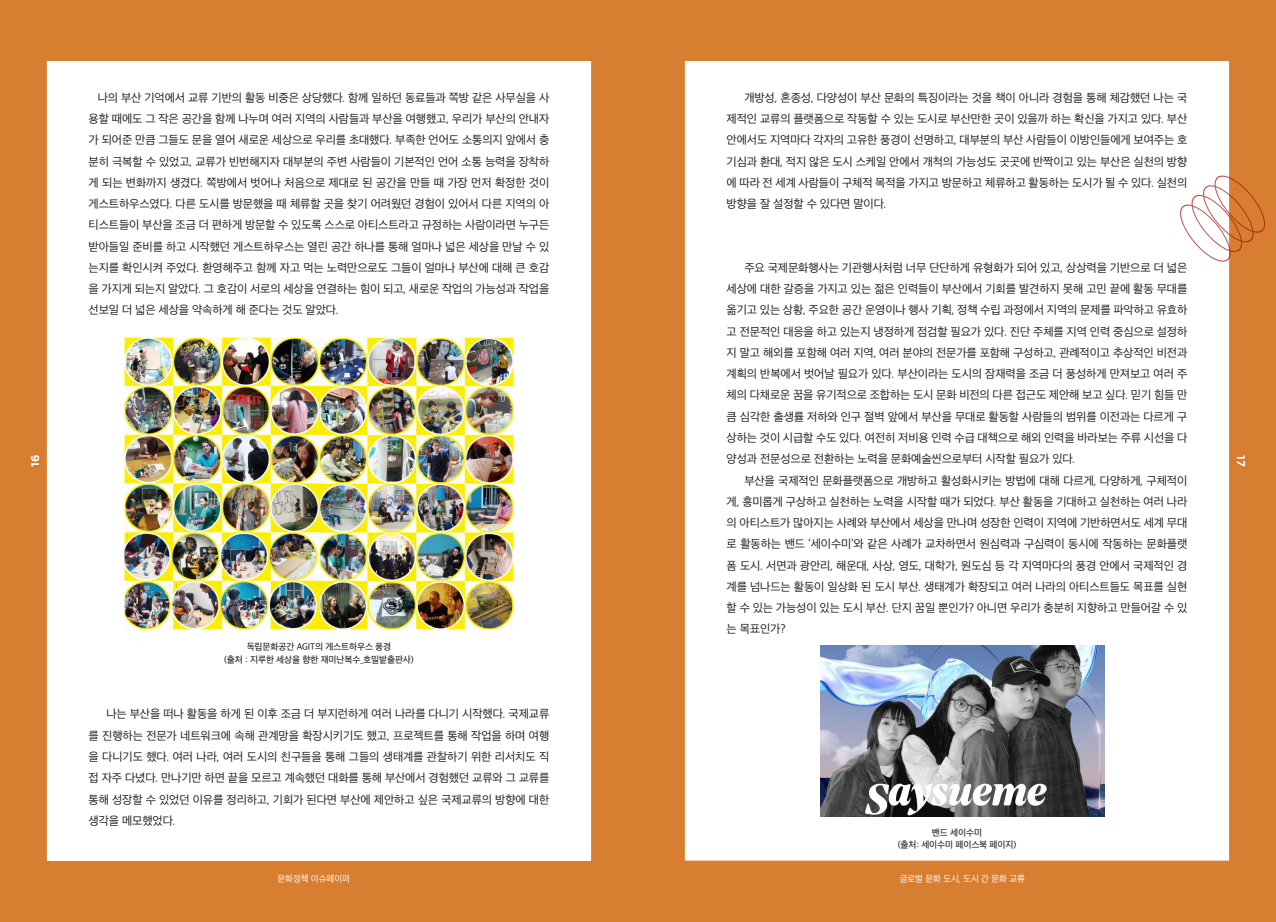
<style>
.page{position:relative;width:1276px;height:922px;background:#fff}
.page>*{position:absolute;margin:0;border:0;box-sizing:border-box;transform-origin:0 0}
.본문{font:11.88px/21.2px "Apple SD Gothic Neo";letter-spacing:-.01em;color:#231f20;text-align:justify}
.t1{font:700 11.25px "Gotham";color:#fff}
.t2{font:500 9.38px "Apple SD Gothic Neo";letter-spacing:-.01em;color:#231f20}
.t3{font:9.38px "Apple SD Gothic Neo";color:#fff;scale:.96 1}
</style>
<div class="page">
<div style="left:0;top:0;width:1276px;height:921px;background:#d87e30"></div>
<div style="left:46px;top:60px;width:546px;height:801px;background:#fff;border:1px solid #d87e30"></div>
<img style="left:124px;top:337px;width:390px;height:293px">
<div style="left:684px;top:60px;width:546px;height:801px;background:#fff;border:1px solid #d87e30"></div>
<img style="left:820px;top:645px;width:284px;height:171px">
<svg style="left:1180px;top:173px;width:86px;height:91px"></svg>
<p class="본문" style="left:89px;top:87px;width:462px;text-indent:9px">나의 부산 기억에서 교류 기반의 활동 비중은 상당했다. 함께 일하던 동료들과 쪽방 같은 사무실을 사 용할 때에도 그 작은 공간을 함께 나누며 여러 지역의 사람들과 부산을 여행했고, 우리가 부산의 안내자 가 되어준 만큼 그들도 문을 열어 새로운 세상으로 우리를 초대했다. 부족한 언어도 소통의지 앞에서 충 분히 극복할 수 있었고, 교류가 빈번해지자 대부분의 주변 사람들이 기본적인 언어 소통 능력을 장착하 게 되는 변화까지 생겼다. 쪽방에서 벗어나 처음으로 제대로 된 공간을 만들 때 가장 먼저 확정한 것이 게스트하우스였다. 다른 도시를 방문했을 때 체류할 곳을 찾기 어려웠던 경험이 있어서 다른 지역의 아 티스트들이 부산을 조금 더 편하게 방문할 수 있도록 스스로 아티스트라고 규정하는 사람이라면 누구든 받아들일 준비를 하고 시작했던 게스트하우스는 열린 공간 하나를 통해 얼마나 넓은 세상을 만날 수 있 는지를 확인시켜 주었다. 환영해주고 함께 자고 먹는 노력만으로도 그들이 얼마나 부산에 대해 큰 호감 을 가지게 되는지 알았다. 그 호감이 서로의 세상을 연결하는 힘이 되고, 새로운 작업의 가능성과 작업을 선보일 더 넓은 세상을 약속하게 해 준다는 것도 알았다.</p>
<p class="본문" style="left:726px;top:87px;width:462px;text-indent:18px">개방성, 혼종성, 다양성이 부산 문화의 특징이라는 것을 책이 아니라 경험을 통해 체감했던 나는 국 제적인 교류의 플랫폼으로 작동할 수 있는 도시로 부산만한 곳이 있을까 하는 확신을 가지고 있다. 부산 안에서도 지역마다 각자의 고유한 풍경이 선명하고, 대부분의 부산 사람들이 이방인들에게 보여주는 호 기심과 환대, 적지 않은 도시 스케일 안에서 개척의 가능성도 곳곳에 반짝이고 있는 부산은 실천의 방향 에 따라 전 세계 사람들이 구체적 목적을 가지고 방문하고 체류하고 활동하는 도시가 될 수 있다. 실천의 방향을 잘 설정할 수 있다면 말이다.</p>
<p class="본문" style="left:726px;top:257px;width:462px;text-indent:18px">주요 국제문화행사는 기관행사처럼 너무 단단하게 유형화가 되어 있고, 상상력을 기반으로 더 넓은 세상에 대한 갈증을 가지고 있는 젊은 인력들이 부산에서 기회를 발견하지 못해 고민 끝에 활동 무대를 옮기고 있는 상황, 주요한 공간 운영이나 행사 기획, 정책 수립 과정에서 지역의 문제를 파악하고 유효하 고 전문적인 대응을 하고 있는지 냉정하게 점검할 필요가 있다. 진단 주체를 지역 인력 중심으로 설정하 지 말고 해외를 포함해 여러 지역, 여러 분야의 전문가를 포함해 구성하고, 관례적이고 추상적인 비전과 계획의 반복에서 벗어날 필요가 있다. 부산이라는 도시의 잠재력을 조금 더 풍성하게 만져보고 여러 주 체의 다채로운 꿈을 유기적으로 조합하는 도시 문화 비전의 다른 접근도 제안해 보고 싶다. 믿기 힘들 만 큼 심각한 출생률 저하와 인구 절벽 앞에서 부산을 무대로 활동할 사람들의 범위를 이전과는 다르게 구 상하는 것이 시급할 수도 있다. 여전히 저비용 인력 수급 대책으로 해외 인력을 바라보는 주류 시선을 다 양성과 전문성으로 전환하는 노력을 문화예술씬으로부터 시작할 필요가 있다.</p>
<p class="본문" style="left:726px;top:470px;width:462px;text-indent:18px">부산을 국제적인 문화플랫폼으로 개방하고 활성화시키는 방법에 대해 다르게, 다양하게, 구체적이 게, 흥미롭게 구상하고 실천하는 노력을 시작할 때가 되었다. 부산 활동을 기대하고 실천하는 여러 나라 의 아티스트가 많아지는 사례와 부산에서 세상을 만나며 성장한 인력이 지역에 기반하면서도 세계 무대 로 활동하는 밴드 ‘세이수미’와 같은 사례가 교차하면서 원심력과 구심력이 동시에 작동하는 문화플랫 폼 도시. 서면과 광안리, 해운대, 사상, 영도, 대학가, 원도심 등 각 지역마다의 풍경 안에서 국제적인 경 계를 넘나드는 활동이 일상화 된 도시 부산. 생태계가 확장되고 여러 나라의 아티스트들도 목표를 실현 할 수 있는 가능성이 있는 도시 부산. 단지 꿈일 뿐인가? 아니면 우리가 충분히 지향하고 만들어갈 수 있 는 목표인가?</p>
<p class="t1" style="left:29px;top:467px;width:14px;rotate:-90deg">16</p>
<p class="t1" style="left:1247px;top:455px;width:13px;rotate:90deg">17</p>
<p class="t2" style="left:247px;top:641px;width:146px">독립문화공간 AGIT의 게스트하우스 풍경</p>
<p class="t2" style="left:224px;top:654px;width:191px">(출처 : 지루한 세상을 향한 재미난복수_호밀밭출판사)</p>
<p class="본문" style="left:89px;top:704px;width:462px;text-indent:18px">나는 부산을 떠나 활동을 하게 된 이후 조금 더 부지런하게 여러 나라를 다니기 시작했다. 국제교류 를 진행하는 전문가 네트워크에 속해 관계망을 확장시키기도 했고, 프로젝트를 통해 작업을 하며 여행 을 다니기도 했다. 여러 나라, 여러 도시의 친구들을 통해 그들의 생태계를 관찰하기 위한 리서치도 직 접 자주 다녔다. 만나기만 하면 끝을 모르고 계속했던 대화를 통해 부산에서 경험했던 교류와 그 교류를 통해 성장할 수 있었던 이유를 정리하고, 기회가 된다면 부산에 제안하고 싶은 국제교류의 방향에 대한 생각을 메모했었다.</p>
<p class="t2" style="left:932px;top:827px;width:52px">밴드 세이수미</p>
<p class="t2" style="left:897px;top:839px;width:120px">(출처: 세이수미 페이스북 페이지)</p>
<p class="t3" style="left:277px;top:873px;width:77px">문화정책 이슈페이퍼</p>
<p class="t3" style="left:899px;top:873px;width:132px">글로벌 문화 도시, 도시 간 문화 교류</p>
</div>
